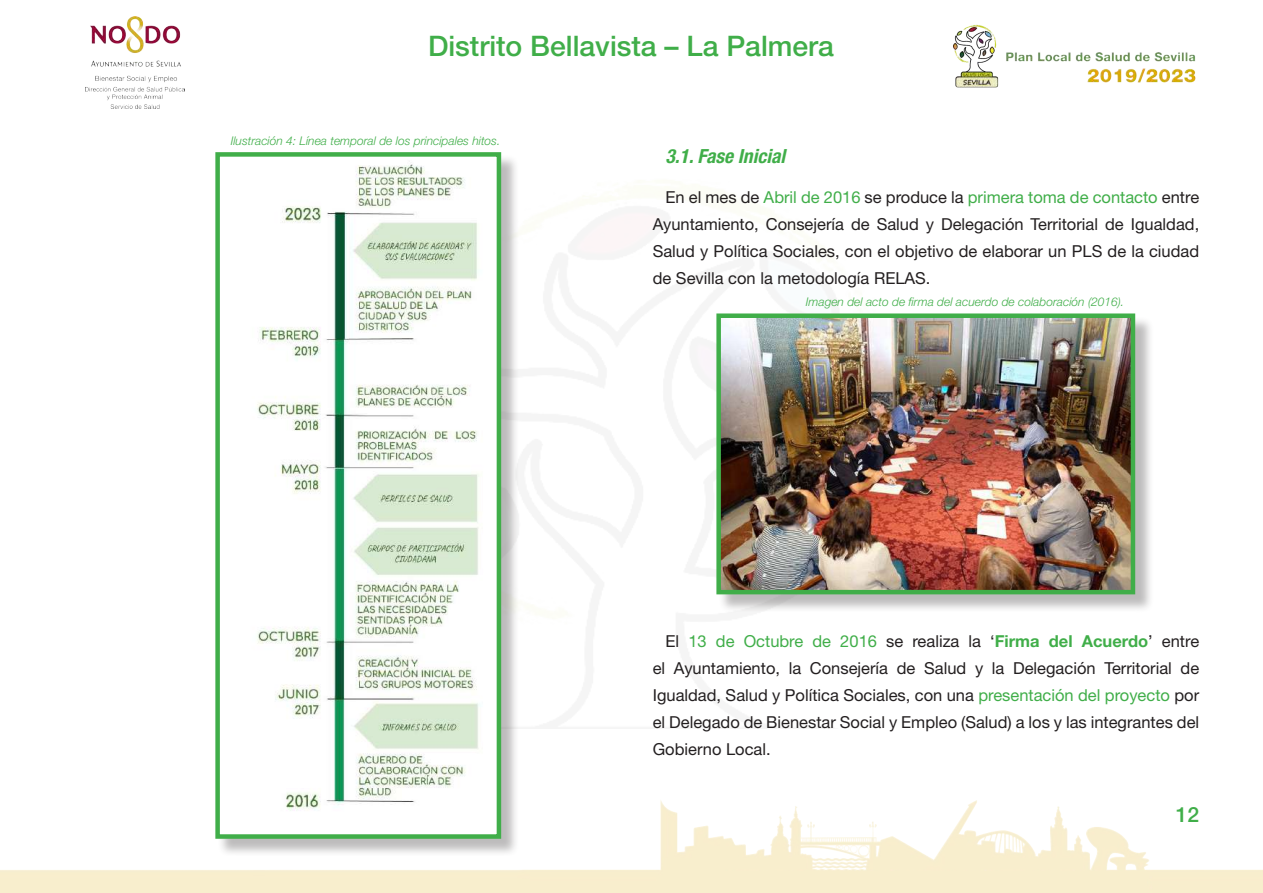
<style>
.page{position:relative;width:1263px;height:893px;background:#fff}
.page>*{position:absolute;margin:0;border:0;box-sizing:border-box;transform-origin:0 0}
.t1{font:500 28.35px "Helvetica Neue LT Std";color:#40ae49}
.t2{font:500 21px "Helvetica Neue LT Std";color:#40ae49}
.t3{font:italic 700 condensed 19.5px "Helvetica Neue LT Std";color:#40ae49}
.t4{font:16.5px/27px "Helvetica Neue LT Std";color:#231f20;text-align:justify}
.t5{font:italic 300 12px "Helvetica Neue LT Std";color:#40ae49}
.s1{color:#40ae49}
.s2{font-weight:700;color:#40ae49}
</style>
<div class="page">
<img style="left:953px;top:24px;width:243px;height:64px">
<img style="left:85px;top:16px;width:100px;height:92px">
<img style="left:0;top:800px;width:1263px;height:93px">
<div style="left:722px;top:871px;width:424px;height:22px;background:#f8eecd"></div>
<div style="left:218px;top:154px;width:302px;height:703px;background:#231f20;opacity:.3"></div>
<img style="left:220px;top:157px;width:276px;height:677px">
<div style="left:215px;top:152px;width:286px;height:687px;border:4px solid #40ae49"></div>
<div style="left:719px;top:316px;width:435px;height:297px;background:#231f20;opacity:.3"></div>
<img style="left:721px;top:318px;width:409px;height:271px">
<div style="left:716px;top:313px;width:419px;height:281px;border:4px solid #40ae49"></div>
<h1 class="t1" style="left:428px;top:29px;width:407px">Distrito Bellavista – La Palmera</h1>
<p class="t5" style="left:231px;top:133px;width:271px">Ilustración 4: Línea temporal de los principales hitos.</p>
<p class="t3" style="left:665px;top:144px;width:121px">3.1. Fase Inicial</p>
<p class="t4" style="left:653px;top:183px;width:548px;text-indent:13px">En el mes de <span class="s1">Abril de 2016</span> se produce la <span class="s1">primera toma de contacto</span> entre Ayuntamiento, Consejería de Salud y Delegación Territorial de Igualdad, Salud y Política Sociales, con el objetivo de elaborar un PLS de la ciudad de Sevilla con la metodología RELAS.</p>
<p class="t5" style="left:806px;top:295px;width:320px">Imagen del acto de firma del acuerdo de colaboración (2016).</p>
<p class="t4" style="left:653px;top:628px;width:548px;text-indent:13px">El <span class="s1">13 de Octubre de 2016</span> se realiza la ‘<span class="s2">Firma del Acuerdo</span>’ entre el Ayuntamiento, la Consejería de Salud y la Delegación Territorial de Igualdad, Salud y Política Sociales, con una <span class="s1">presentación del proyecto</span> por el Delegado de Bienestar Social y Empleo (Salud) a los y las integrantes del Gobierno Local.</p>
<p class="t2" style="left:1176px;top:802px;width:25px">12</p>
</div>
